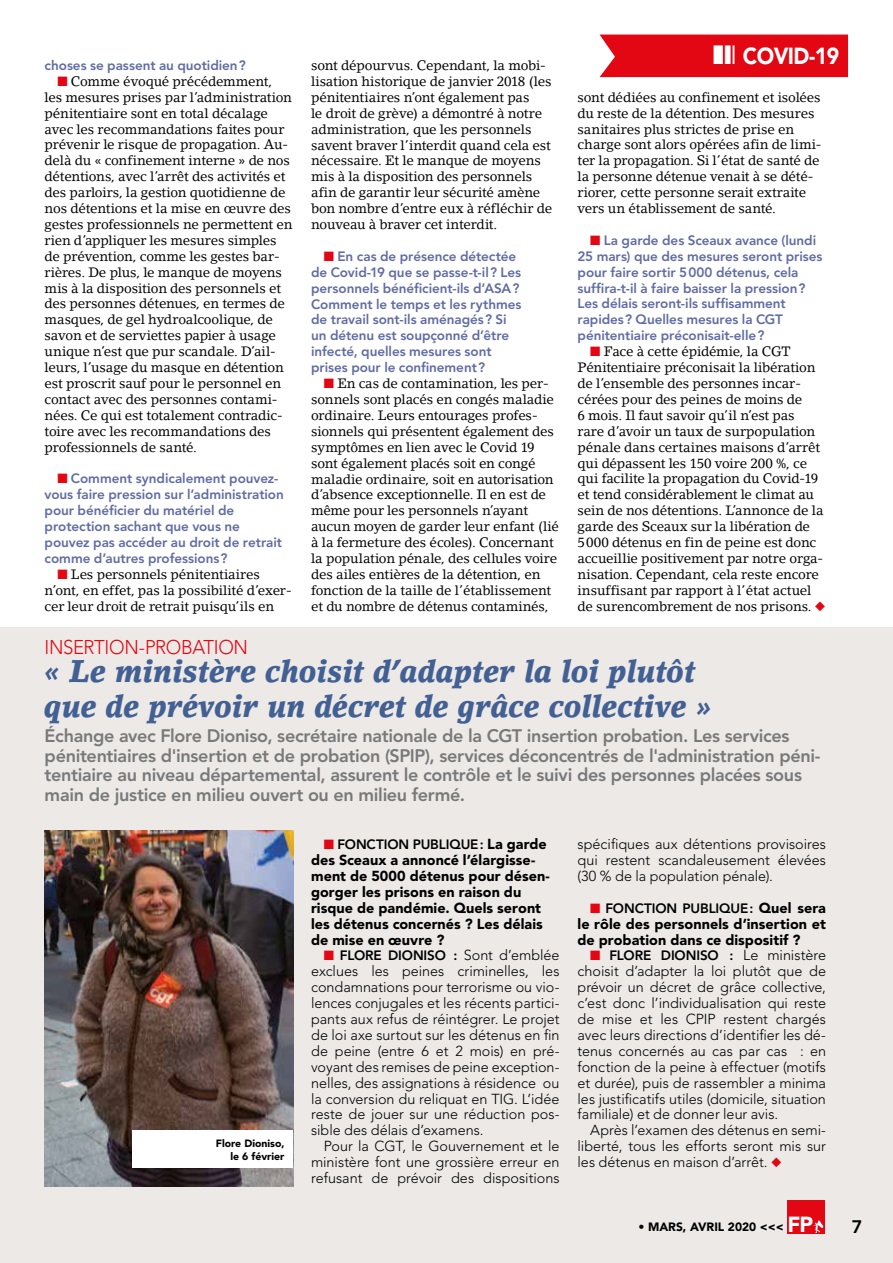
<style>
.page{position:relative;width:893px;height:1263px;background:#fff}
.page>*{position:absolute;margin:0;border:0;box-sizing:border-box;transform-origin:0 0}
.t1{font:italic 900 31.35px/34.5px "Lino Letter Std";color:#426093;scale:.91 1}
.t2{font:900 23.1px "Avenir LT Std";letter-spacing:-.025em;color:#fff;scale:.91 1}
.t3{font:300 19.8px "Avenir LT Std";letter-spacing:-.02em;color:#e30613;scale:.94 1}
.t4{font:800 18px/19.5px "Avenir LT Std";letter-spacing:-.02em;color:#797979}
.t5{font:800 18px "Avenir LT Std";color:#000}
.t6{font:300 14.4px/15.9px "Avenir LT Std";color:#000;text-align:justify}
.t7{font:900 14.4px/15.9px "Avenir LT Std";letter-spacing:.005em;color:#000}
.t8{font:13.5px/15.9px "Lino Letter Std";letter-spacing:-.015em;color:#000}
.t9{font:800 13.5px/15.9px "Avenir LT Std";letter-spacing:-.005em;color:#606ca3}
.t10{font:800 13.5px "Avenir LT Std";letter-spacing:-.01em;color:#000}
.t11{font:900 12px "Avenir LT Std";color:#000}
.t12{font:900 10.5px/12.6px "Avenir LT Std";color:#000;text-align:right}
.s1{color:#e30613}
.s2{font-weight:900;font-size:14.4px}
.s3{font-weight:300;font-size:14.4px}
.s4{font-size:21.75px;color:#fff}
</style>
<div class="page">
<div style="left:0;top:627px;width:893px;height:636px;background:#ede9e6"></div>
<img style="left:45px;top:830px;width:248px;height:356px">
<div style="left:132px;top:1130px;width:161px;height:38px;background:#fff"></div>
<div style="left:788px;top:1200px;width:37px;height:33px;background:#e30613"></div>
<svg style="left:814px;top:1220px;width:9px;height:13px"></svg>
<div style="left:600px;top:35px;width:248px;height:42px;background:#e30613"></div>
<p class="t9" style="left:45px;top:57px;width:203px">choses se passent au quotidien?</p>
<p class="t8" style="left:45px;top:73px;width:249px;text-indent:13px"><span class="s1">■</span> Comme évoqué précédemment, les mesures prises par l’administration pénitentiaire sont en total décalage avec les recommandations faites pour prévenir le risque de propagation. Au&shy;delà du « confinement interne » de nos détentions, avec l’arrêt des activités et des parloirs, la gestion quotidienne de nos détentions et la mise en œuvre des gestes professionnels ne permettent en rien d’appliquer les mesures simples de prévention, comme les gestes bar&shy;rières. De plus, le manque de moyens mis à la disposition des personnels et des personnes détenues, en termes de masques, de gel hydroalcoolique, de savon et de serviettes papier à usage unique n’est que pur scandale. D’ail&shy;leurs, l’usage du masque en détention est proscrit sauf pour le personnel en contact avec des personnes contami&shy;nées. Ce qui est totalement contradic&shy;toire avec les recommandations des professionnels de santé.</p>
<p class="t9" style="left:45px;top:471px;width:241px;text-indent:13px"><span class="s1">■</span> Comment syndicalement pouvez&shy;vous faire pression sur l’administration pour bénéficier du matériel de protection sachant que vous ne pouvez pas accéder au droit de retrait comme d’autres professions?</p>
<p class="t8" style="left:45px;top:566px;width:249px;text-indent:13px"><span class="s1">■</span> Les personnels pénitentiaires n’ont, en effet, pas la possibilité d’exer&shy;cer leur droit de retrait puisqu’ils en</p>
<p class="t8" style="left:311px;top:57px;width:243px">sont dépourvus. Cependant, la mobi&shy;lisation historique de janvier 2018 (les pénitentiaires n’ont également pas<br>le droit de grève) a démontré à notre administration, que les personnels savent braver l’interdit quand cela est nécessaire. Et le manque de moyens mis à la disposition des personnels afin de garantir leur sécurité amène bon nombre d’entre eux à réfléchir de nouveau à braver cet interdit.</p>
<p class="t9" style="left:311px;top:248px;width:212px;text-indent:13px"><span class="s1">■</span> En cas de présence détectée de Covid-19 que se passe-t-il? Les personnels bénéficient-ils d’ASA?<br>Comment le temps et les rythmes de travail sont-ils aménagés? Si un détenu est soupçonné d’être infecté, quelles mesures sont prises pour le confinement?</p>
<p class="t8" style="left:311px;top:375px;width:249px;text-indent:13px"><span class="s1">■</span> En cas de contamination, les per&shy;sonnels sont placés en congés maladie ordinaire. Leurs entourages profes&shy;sionnels qui présentent également des symptômes en lien avec le Covid 19 sont également placés soit en congé maladie ordinaire, soit en autorisation d’absence exceptionnelle. Il en est de même pour les personnels n’ayant aucun moyen de garder leur enfant (lié à la fermeture des écoles). Concernant la population pénale, des cellules voire des ailes entières de la détention, en fonction de la taille de l’établissement et du nombre de détenus contaminés,</p>
<h2 class="t2" style="left:743px;top:42px;width:107px">COVID-19</h2>
<p class="t8" style="left:578px;top:89px;width:246px">sont dédiées au confinement et isolées du reste de la détention. Des mesures sanitaires plus strictes de prise en charge sont alors opérées afin de limi&shy;ter la propagation. Si l’état de santé de la personne détenue venait à se dété&shy;riorer, cette personne serait extraite vers un établissement de santé.</p>
<p class="t9" style="left:578px;top:232px;width:247px;text-indent:13px"><span class="s1">■</span> La garde des Sceaux avance (lundi 25 mars) que des mesures seront prises pour faire sortir 5000 détenus, cela suffira-t-il à faire baisser la pression?<br>Les délais seront-ils suffisamment rapides? Quelles mesures la CGT pénitentiaire préconisait-elle?</p>
<p class="t8" style="left:578px;top:343px;width:250px;text-indent:13px"><span class="s1">■</span> Face à cette épidémie, la CGT Pénitentiaire préconisait la libération de l’ensemble des personnes incar&shy;cérées pour des peines de moins de<br>6 mois. Il faut savoir qu’il n’est pas<br>rare d’avoir un taux de surpopulation pénale dans certaines maisons d’arrêt qui dépassent les 150 voire 200 %, ce qui facilite la propagation du Covid-19 et tend considérablement le climat au sein de nos détentions. L’annonce de la garde des Sceaux sur la libération de 5000 détenus en fin de peine est donc accueillie positivement par notre orga&shy;nisation. Cependant, cela reste encore insuffisant par rapport à l’état actuel de surencombrement de nos prisons. <span class="s1">◆</span></p>
<h3 class="t3" style="left:45px;top:636px;width:218px">INSERTION-PROBATION</h3>
<h1 class="t1" style="left:45px;top:654px;width:735px">« Le ministère choisit d’adapter la loi plutôt que de prévoir un décret de grâce collective »</h1>
<p class="t4" style="left:45px;top:726px;width:777px">Échange avec Flore Dioniso, secrétaire nationale de la CGT insertion probation. Les services pénitentiaires d'insertion et de probation (SPIP), services déconcentrés de l'administration péni&shy;tentiaire au niveau départemental, assurent le contrôle et le suivi des personnes placées sous main de justice en milieu ouvert ou en milieu fermé.</p>
<p class="t12" style="left:216px;top:1137px;width:70px">Flore Dioniso, le 6 février</p>
<p class="t10" style="left:324px;top:836px;width:225px"><span class="s1">■</span> FONCTION PUBLIQUE: <span class="s2">La garde</span></p>
<p class="t7" style="left:311px;top:852px;width:240px">des Sceaux a annoncé l’élargisse&shy;ment de 5000 détenus pour désen&shy;gorger les prisons en raison du risque de pandémie. Quels seront les détenus concernés ? Les délais de mise en œuvre ?</p>
<p class="t10" style="left:324px;top:948px;width:237px"><span class="s1">■</span> FLORE DIONISO : <span class="s3">Sont d’emblée</span></p>
<p class="t6" style="left:311px;top:963px;width:250px">exclues les peines criminelles, les condamnations pour terrorisme ou vio&shy;lences conjugales et les récents partici&shy;pants aux refus de réintégrer. Le projet de loi axe surtout sur les détenus en fin de peine (entre 6 et 2 mois) en pré&shy;voyant des remises de peine exception&shy;nelles, des assignations à résidence ou la conversion du reliquat en TIG. L’idée reste de jouer sur une réduction pos&shy;sible des délais d’examens.</p>
<p class="t6" style="left:311px;top:1138px;width:250px;text-indent:13px">Pour la CGT, le Gouvernement et le ministère font une grossière erreur en refusant de prévoir des dispositions</p>
<p class="t6" style="left:578px;top:836px;width:250px">spécifiques aux détentions provisoires qui restent scandaleusement élevées (30 % de la population pénale).</p>
<p class="t10" style="left:590px;top:900px;width:237px"><span class="s1">■</span> FONCTION PUBLIQUE: <span class="s2">Quel sera</span></p>
<p class="t7" style="left:578px;top:915px;width:250px">le rôle des personnels d’insertion et de probation dans ce dispositif ?</p>
<p class="t10" style="left:590px;top:948px;width:237px"><span class="s1">■</span> FLORE DIONISO : <span class="s3">Le ministère</span></p>
<p class="t6" style="left:578px;top:963px;width:250px">choisit d’adapter la loi plutôt que de prévoir un décret de grâce collective, c’est donc l’individualisation qui reste de mise et les CPIP restent chargés avec leurs directions d’identifier les dé&shy;tenus concernés au cas par cas : en fonction de la peine à effectuer (motifs et durée), puis de rassembler a minima les justificatifs utiles (domicile, situation familiale) et de donner leur avis.</p>
<p class="t6" style="left:578px;top:1122px;width:250px;text-indent:13px">Après l’examen des détenus en semi&shy;liberté, tous les efforts seront mis sur les détenus en maison d’arrêt. <span class="s1">◆</span></p>
<p class="t11" style="left:638px;top:1219px;width:176px">• MARS, AVRIL 2020 &lt;&lt;&lt; <span class="s4">FP</span></p>
<h3 class="t5" style="left:852px;top:1216px;width:12px">7</h3>
</div>
